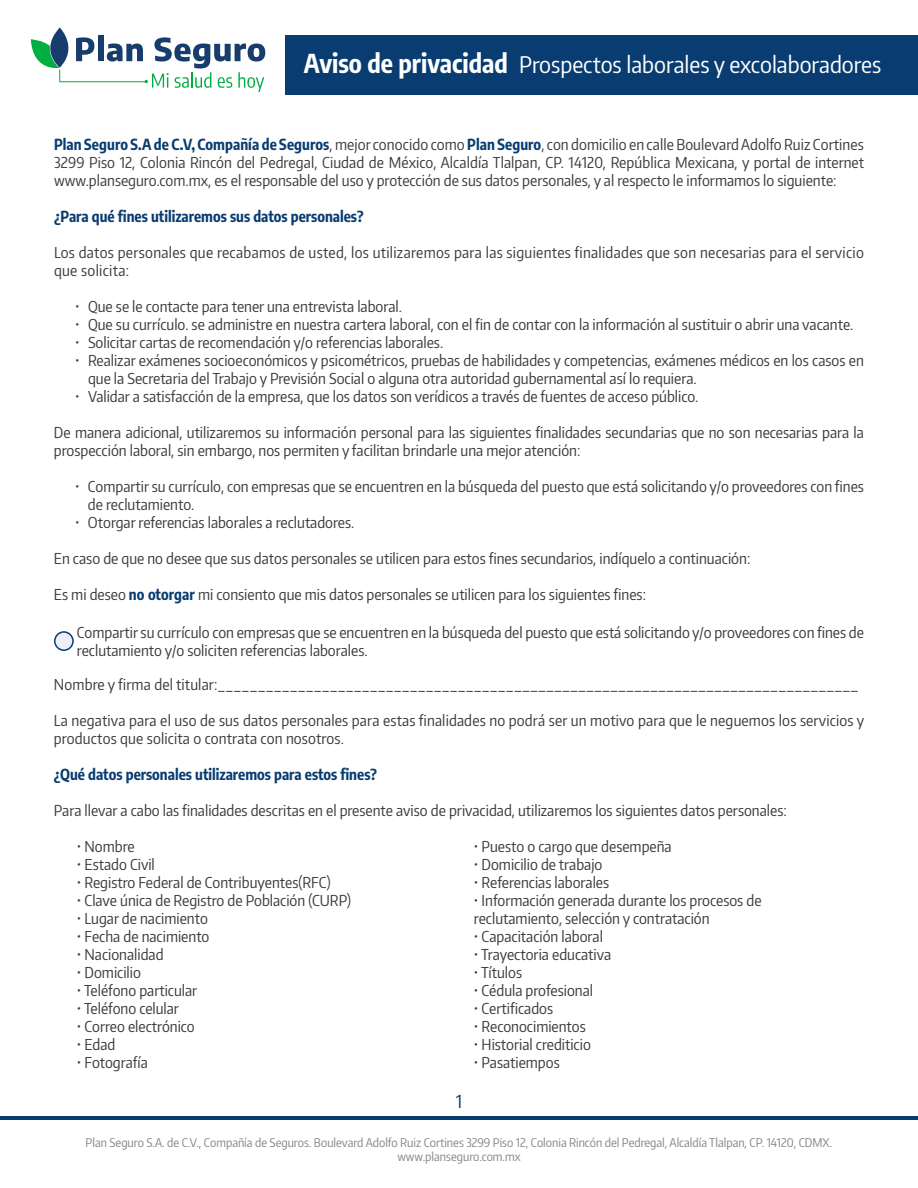
<style>
.page{position:relative;width:918px;height:1188px;background:#fff}
.page>*{position:absolute;margin:0;border:0;box-sizing:border-box;transform-origin:0 0}
.t1{font:22.8px "Encode Sans Condensed";color:#fff}
.t2{font:18px "Encode Sans Condensed";color:#093c71}
.t3{font:15px/18px "Encode Sans Condensed";color:#3c3c3b}
.t4{font:15px/18px "Encode Sans Condensed";letter-spacing:.02em;color:#3c3c3b}
.t5{font:700 15px "Encode Sans Condensed";color:#093c71}
.t6{font:12px/14.4px "Encode Sans Condensed";color:#878787;text-align:center}
.s1{font-weight:700;font-size:25.65px}
.s2{font-weight:700;color:#093c71}
</style>
<div class="page">
<hr style="left:0;top:1116px;width:918px;height:4px;background:#093c71">
<svg style="left:31px;top:27px;width:234px;height:65px"></svg>
<div style="left:55px;top:632px;width:18px;height:18px;background:#efedf8;border-radius:50%"></div>
<div style="left:54px;top:631px;width:20px;height:20px;border:2px solid #093c71;border-radius:50%"></div>
<div style="left:285px;top:35px;width:633px;height:59px;background:#093c71"></div>
<h1 class="t1" style="left:304px;top:50px;width:579px"><span class="s1">Aviso de privacidad</span> Prospectos laborales y excolaboradores</h1>
<p class="t3" style="left:54px;top:135px;width:812px;text-align:justify"><span class="s2">Plan Seguro S.A de C.V, Compañía de Seguros</span>, mejor conocido como <span class="s2">Plan Seguro</span>, con domicilio en calle Boulevard Adolfo Ruiz Cortines 3299 Piso 12, Colonia Rincón del Pedregal, Ciudad de México, Alcaldía Tlalpan, CP. 14120, República Mexicana, y portal de internet www.planseguro.com.mx, es el responsable del uso y protección de sus datos personales, y al respecto le informamos lo siguiente:</p>
<p class="t5" style="left:54px;top:205px;width:311px">¿Para qué fines utilizaremos sus datos personales?</p>
<p class="t4" style="left:54px;top:243px;width:811px">Los datos personales que recabamos de usted, los utilizaremos para las siguientes finalidades que son necesarias para el servicio que solicita:</p>
<p class="t3" style="left:75px;top:297px;width:328px">• Que se le contacte para tener una entrevista laboral.</p>
<p class="t3" style="left:75px;top:315px;width:780px">• Que su currículo. se administre en nuestra cartera laboral, con el fin de contar con la información al sustituir o abrir una vacante.</p>
<p class="t3" style="left:75px;top:333px;width:369px">• Solicitar cartas de recomendación y/o referencias laborales.</p>
<p class="t3" style="left:88px;top:351px;width:777px;text-indent:-13px">• Realizar exámenes socioeconómicos y psicométricos, pruebas de habilidades y competencias, exámenes médicos en los casos en que la Secretaria del Trabajo y Previsión Social o alguna otra autoridad gubernamental así lo requiera.</p>
<p class="t3" style="left:75px;top:387px;width:625px">• Validar a satisfacción de la empresa, que los datos son verídicos a través de fuentes de acceso público.</p>
<p class="t3" style="left:54px;top:423px;width:812px">De manera adicional, utilizaremos su información personal para las siguientes finalidades secundarias que no son necesarias para la prospección laboral, sin embargo, nos permiten y facilitan brindarle una mejor atención:</p>
<p class="t3" style="left:88px;top:477px;width:777px;text-indent:-13px">• Compartir su currículo, con empresas que se encuentren en la búsqueda del puesto que está solicitando y/o proveedores con fines de reclutamiento.</p>
<p class="t3" style="left:75px;top:513px;width:281px">• Otorgar referencias laborales a reclutadores.</p>
<p class="t3" style="left:54px;top:549px;width:698px">En caso de que no desee que sus datos personales se utilicen para estos fines secundarios, indíquelo a continuación:</p>
<p class="t3" style="left:54px;top:585px;width:594px">Es mi deseo <span class="s2">no otorgar</span> mi consiento que mis datos personales se utilicen para los siguientes fines:</p>
<p class="t3" style="left:77px;top:623px;width:789px">Compartir su currículo con empresas que se encuentren en la búsqueda del puesto que está solicitando y/o proveedores con fines de reclutamiento y/o soliciten referencias laborales.</p>
<p class="t3" style="left:54px;top:675px;width:806px">Nombre y firma del titular:________________________________________________________________________________</p>
<p class="t3" style="left:54px;top:711px;width:812px">La negativa para el uso de sus datos personales para estas finalidades no podrá ser un motivo para que le neguemos los servicios y productos que solicita o contrata con nosotros.</p>
<p class="t5" style="left:54px;top:763px;width:324px">¿Qué datos personales utilizaremos para estos fines?</p>
<p class="t3" style="left:54px;top:801px;width:734px">Para llevar a cabo las finalidades descritas en el presente aviso de privacidad, utilizaremos los siguientes datos personales:</p>
<p class="t3" style="left:77px;top:837px;width:59px">• Nombre</p>
<p class="t3" style="left:77px;top:855px;width:79px">• Estado Civil</p>
<p class="t3" style="left:77px;top:873px;width:255px">• Registro Federal de Contribuyentes(RFC)</p>
<p class="t3" style="left:77px;top:891px;width:275px">• Clave única de Registro de Población (CURP)</p>
<p class="t3" style="left:77px;top:909px;width:132px">• Lugar de nacimiento</p>
<p class="t3" style="left:77px;top:927px;width:134px">• Fecha de nacimiento</p>
<p class="t3" style="left:77px;top:945px;width:88px">• Nacionalidad</p>
<p class="t3" style="left:77px;top:963px;width:65px">• Domicilio</p>
<p class="t3" style="left:77px;top:981px;width:122px">• Teléfono particular</p>
<p class="t3" style="left:77px;top:999px;width:104px">• Teléfono celular</p>
<p class="t3" style="left:77px;top:1017px;width:119px">• Correo electrónico</p>
<p class="t3" style="left:77px;top:1035px;width:40px">• Edad</p>
<p class="t3" style="left:77px;top:1053px;width:72px">• Fotografía</p>
<p class="t2" style="left:456px;top:1089px;width:8px">1</p>
<p class="t3" style="left:474px;top:837px;width:199px">• Puesto o cargo que desempeña</p>
<p class="t3" style="left:474px;top:855px;width:130px">• Domicilio de trabajo</p>
<p class="t3" style="left:474px;top:873px;width:137px">• Referencias laborales</p>
<p class="t3" style="left:474px;top:891px;width:289px">• Información generada durante los procesos de reclutamiento, selección y contratación</p>
<p class="t3" style="left:474px;top:927px;width:130px">• Capacitación laboral</p>
<p class="t3" style="left:474px;top:945px;width:139px">• Trayectoria educativa</p>
<p class="t3" style="left:474px;top:963px;width:50px">• Títulos</p>
<p class="t3" style="left:474px;top:981px;width:121px">• Cédula profesional</p>
<p class="t3" style="left:474px;top:999px;width:81px">• Certificados</p>
<p class="t3" style="left:474px;top:1017px;width:113px">• Reconocimientos</p>
<p class="t3" style="left:474px;top:1035px;width:118px">• Historial crediticio</p>
<p class="t3" style="left:474px;top:1053px;width:87px">• Pasatiempos</p>
<p class="t6" style="left:86px;top:1135px;width:748px">Plan Seguro S.A. de C.V., Compañía de Seguros. Boulevard Adolfo Ruiz Cortines 3299 Piso 12, Colonia Rincón del Pedregal, Alcaldía Tlalpan, CP. 14120, CDMX. www.planseguro.com.mx</p>
</div>
